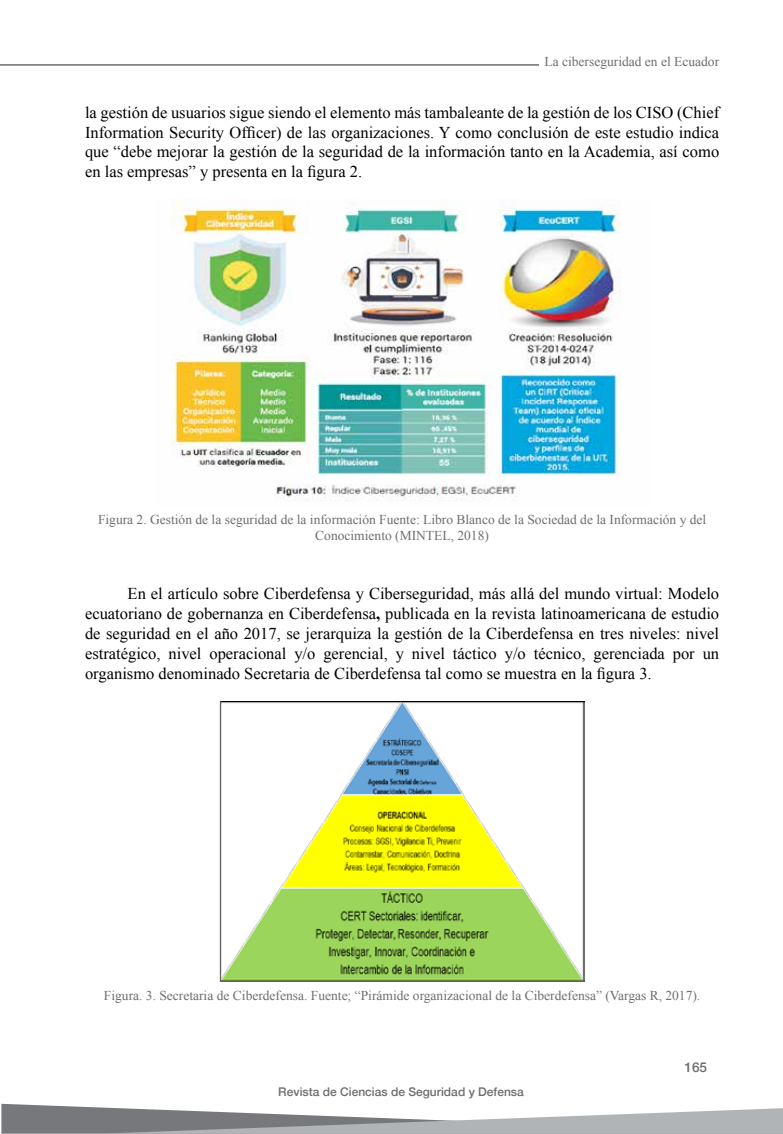
<style>
.page{position:relative;width:783px;height:1134px;background:#fff}
.page>*{position:absolute;margin:0;border:0;box-sizing:border-box;transform-origin:0 0}
.t1{font:16.5px/19.8px "Times New Roman";color:#000;text-align:justify}
.t2{font:13.5px/16.2px "Times New Roman";color:#6d6e71;text-align:center}
.t3{font:500 13.5px "Helvetica Neue";color:#6d6e71}
.t4{font:500 12px "Helvetica Neue";color:#6d6e71}
.s1{font-weight:700}
</style>
<div class="page">
<svg style="left:1px;top:1104px;width:782px;height:30px"></svg>
<hr style="left:0;top:64px;width:539px;height:2px;background:#6d6e71">
<img style="left:171px;top:200px;width:450px;height:301px">
<img style="left:220px;top:701px;width:364px;height:281px">
<p class="t2" style="left:544px;top:53px;width:176px">La ciberseguridad en el Ecuador</p>
<p class="t1" style="left:85px;top:102px;width:636px">la gestión de usuarios sigue siendo el elemento más tambaleante de la gestión de los CISO (Chief Information Security Officer) de las organizaciones. Y como conclusión de este estudio indica que “debe mejorar la gestión de la seguridad de la información tanto en la Academia, así como en las empresas” y presenta en la figura 2.</p>
<p class="t2" style="left:98px;top:511px;width:610px">Figura 2. Gestión de la seguridad de la información Fuente: Libro Blanco de la Sociedad de la Información y del<br>Conocimiento (MINTEL, 2018)</p>
<p class="t1" style="left:85px;top:584px;width:635px;text-indent:43px">En el artículo sobre Ciberdefensa y Ciberseguridad, más allá del mundo virtual: Modelo ecuatoriano de gobernanza en Ciberdefensa<span class="s1">,</span> publicada en la revista latinoamericana de estudio de seguridad en el año 2017, se jerarquiza la gestión de la Ciberdefensa en tres niveles: nivel estratégico, nivel operacional y/o gerencial, y nivel táctico y/o técnico, gerenciada por un organismo denominado Secretaria de Ciberdefensa tal como se muestra en la figura 3.</p>
<p class="t2" style="left:104px;top:987px;width:598px">Figura. 3. Secretaria de Ciberdefensa. Fuente; “Pirámide organizacional de la Ciberdefensa” (Vargas R, 2017).</p>
<p class="t4" style="left:278px;top:1082px;width:247px">Revista de Ciencias de Seguridad y Defensa</p>
<p class="t3" style="left:684px;top:1056px;width:24px">165</p>
</div>
